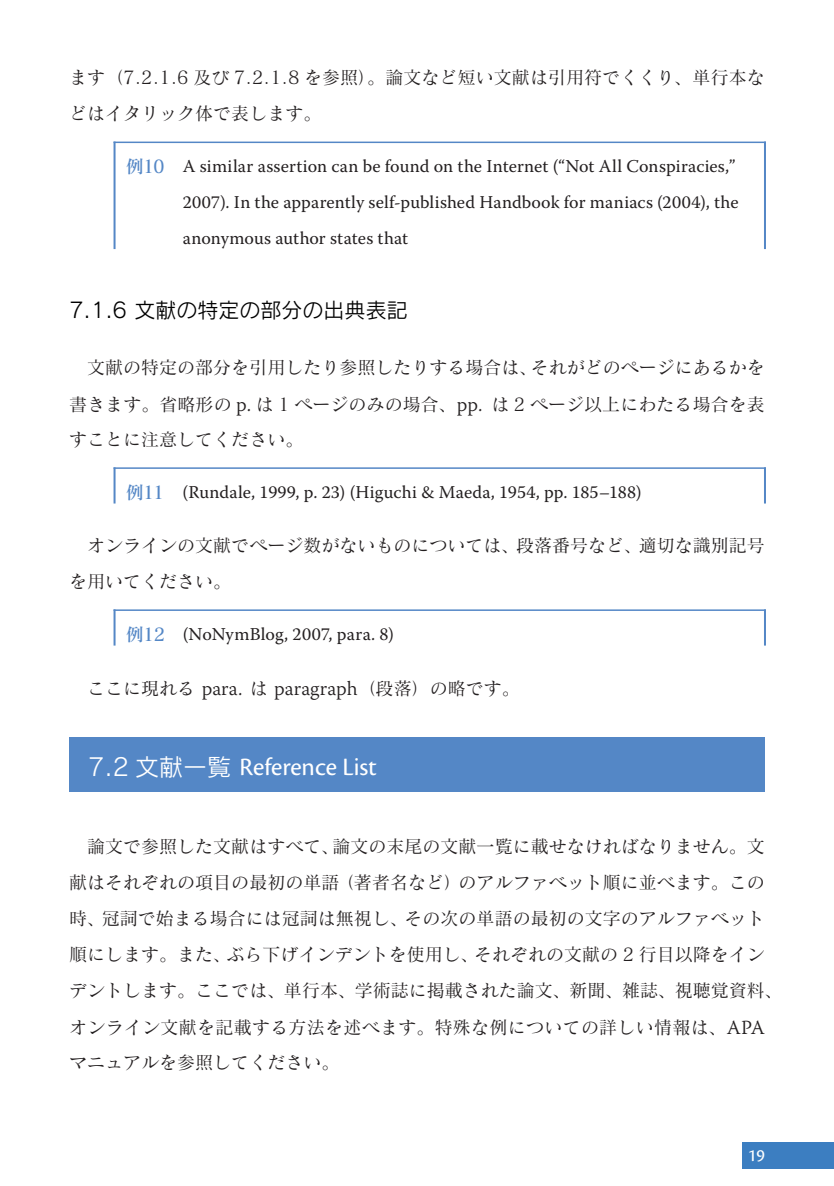
<style>
.page{position:relative;width:834px;height:1186px;background:#fff}
.page>*{position:absolute;margin:0;border:0;box-sizing:border-box;transform-origin:0 0}
.t1{font:26px "Cronos Pro";letter-spacing:-.005em;color:#fff}
.t2{font:21px "Rodin Pro M";color:#000}
.t3{font:18px/36.2px "Matisse Pro M";color:#231f20}
.t4{font:18px/36px "Warnock Pro";letter-spacing:.01em;color:#231f20}
.t5{font:18px "Cronos Pro Capt";color:#fff}
.s1{font-family:"Matisse Pro DB";color:#5487c6}
.s2{font-family:"Warnock Pro";font-weight:300;font-size:20px}
.s3{font-family:"Rodin Pro M";font-size:24px}
</style>
<div class="page">
<div style="left:741px;top:1142px;width:92px;height:27px;background:#3c7ec1"></div>
<hr style="left:113px;top:142px;width:2px;height:107px;background:#5487c6">
<hr style="left:763px;top:142px;width:2px;height:107px;background:#5487c6">
<hr style="left:113px;top:142px;width:652px;height:1px;background:#5487c6">
<hr style="left:113px;top:467px;width:2px;height:36px;background:#5487c6">
<hr style="left:763px;top:467px;width:2px;height:36px;background:#5487c6">
<hr style="left:113px;top:467px;width:652px;height:2px;background:#5487c6">
<hr style="left:113px;top:609px;width:2px;height:36px;background:#5487c6">
<hr style="left:763px;top:609px;width:2px;height:36px;background:#5487c6">
<hr style="left:113px;top:609px;width:652px;height:2px;background:#5487c6">
<div style="left:69px;top:738px;width:695px;height:54px;background:#5487c6"></div>
<p class="t3" style="left:69px;top:59px;width:696px">ます（7.2.1.6 及び 7.2.1.8 を参照）。論文など短い文献は引用符でくくり、単行本などはイタリック体で表します。</p>
<p class="t4" style="left:182px;top:148px;width:557px;text-indent:-57px"><span class="s1">例10</span> A similar assertion can be found on the Internet (“Not All Conspiracies,”<br>2007). In the apparently self-published Handbook for maniacs (2004), the anonymous author states that</p>
<p class="t2" style="left:69px;top:296px;width:340px">7.1.6 文献の特定の部分の出典表記</p>
<p class="t3" style="left:69px;top:348px;width:697px;line-height:37px;text-align:right">文献の特定の部分を引用したり参照したりする場合は、それがどのページにあるかを書きます。省略形の <span class="s2">p.</span> は 1 ページのみの場合、<span class="s2">pp.</span> は 2 ページ以上にわたる場合を表</p>
<p class="t3" style="left:69px;top:420px;width:235px">すことに注意してください。</p>
<p class="t4" style="left:126px;top:474px;width:517px"><span class="s1">例11</span> (Rundale, 1999, p. 23) (Higuchi &amp; Maeda, 1954, pp. 185–188)</p>
<p class="t3" style="left:69px;top:526px;width:697px;text-indent:18px">オンラインの文献でページ数がないものについては、段落番号など、適切な識別記号を用いてください。</p>
<p class="t4" style="left:126px;top:616px;width:269px"><span class="s1">例12</span> (NoNymBlog, 2007, para. 8)</p>
<p class="t3" style="left:87px;top:669px;width:434px">ここに現れる <span class="s2">para.</span> は <span class="s2">paragraph</span>（段落）の略です。</p>
<h1 class="t1" style="left:88px;top:752px;width:290px"><span class="s3">7.2 文献一覧</span> Reference List</h1>
<p class="t3" style="left:69px;top:827px;width:715px;text-indent:18px">論文で参照した文献はすべて、論文の末尾の文献一覧に載せなければなりません。文献はそれぞれの項目の最初の単語（著者名など）のアルファベット順に並べます。この時、冠詞で始まる場合には冠詞は無視し、その次の単語の最初の文字のアルファベット順にします。また、ぶら下げインデントを使用し、それぞれの文献の 2 行目以降をインデントします。ここでは、単行本、学術誌に掲載された論文、新聞、雑誌、視聴覚資料、オンライン文献を記載する方法を述べます。特殊な例についての詳しい情報は、<span class="s2">APA</span></p>
<p class="t3" style="left:69px;top:1043px;width:271px">マニュアルを参照してください。</p>
<p class="t5" style="left:747px;top:1145px;width:18px">19</p>
</div>
